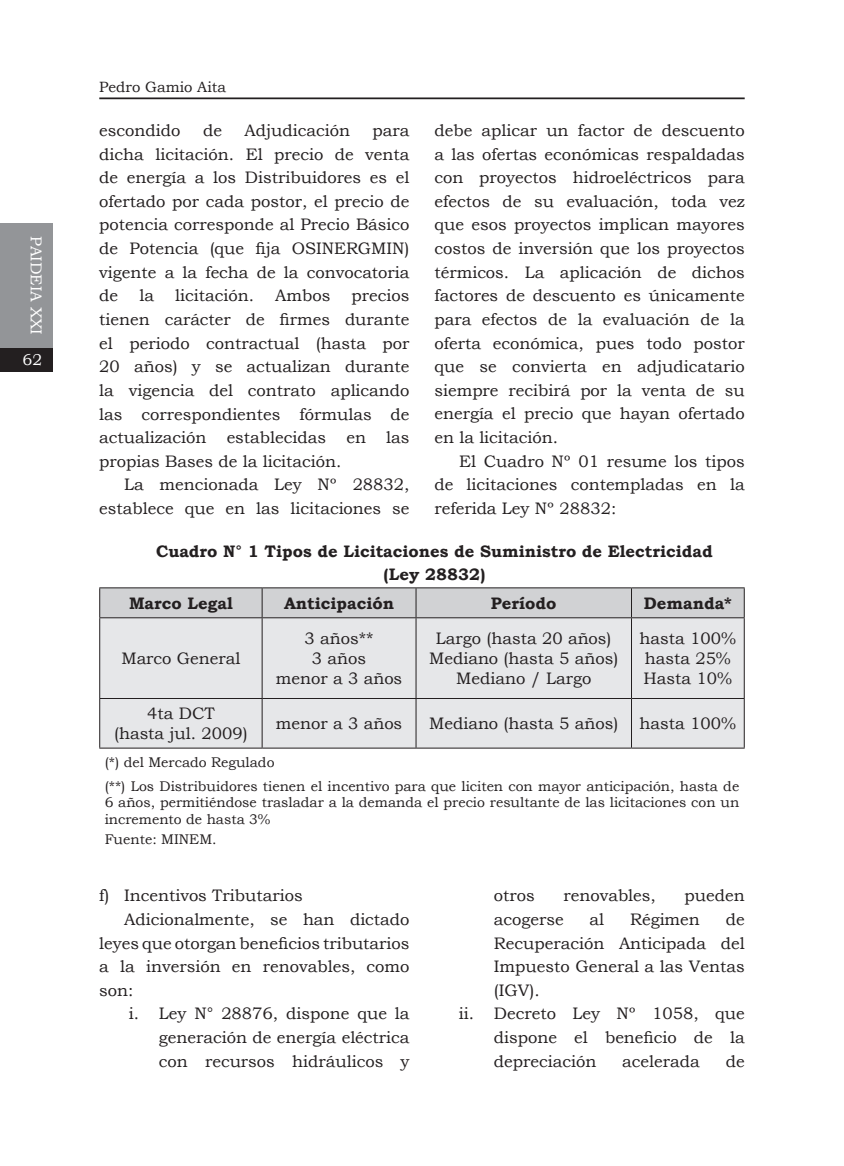
<style>
.page{position:relative;width:844px;height:1166px;background:#fff}
.page>*{position:absolute;margin:0;border:0;box-sizing:border-box;transform-origin:0 0}
.t1{font:16.62px/23.6px "Bookman Old Style";color:#231f20;text-align:justify}
.t2{font:700 16.62px/23.6px "Bookman Old Style";color:#231f20;text-align:center}
.t3{font:15.75px "Bookman Old Style";color:#fff}
.t4{font:14.88px "Bookman Old Style";color:#231f20}
.t5{font:14px/23.6px "Bookman Old Style";color:#231f20}
</style>
<div class="page">
<hr style="left:99px;top:97px;width:645px;height:2px;background:#231f20">
<div style="left:0;top:347px;width:53px;height:25px;background:#231f20"></div>
<div style="left:0;top:223px;width:53px;height:124px;background:#939598"></div>
<div style="left:100px;top:618px;width:643px;height:130px;background:#e6e7e9"></div>
<hr style="left:99px;top:587px;width:163px;height:1px;background:#231f20">
<hr style="left:262px;top:587px;width:154px;height:1px;background:#231f20">
<hr style="left:416px;top:587px;width:215px;height:1px;background:#231f20">
<hr style="left:631px;top:587px;width:113px;height:1px;background:#231f20">
<div style="left:99px;top:588px;width:645px;height:29px;background:#d1d2d4"></div>
<hr style="left:99px;top:617px;width:163px;height:1px;background:#231f20">
<hr style="left:99px;top:618px;width:1px;height:80px;background:#231f20">
<hr style="left:262px;top:617px;width:154px;height:1px;background:#231f20">
<hr style="left:261px;top:618px;width:1px;height:80px;background:#231f20">
<hr style="left:416px;top:617px;width:215px;height:1px;background:#231f20">
<hr style="left:415px;top:618px;width:1px;height:80px;background:#231f20">
<hr style="left:631px;top:617px;width:113px;height:1px;background:#231f20">
<hr style="left:631px;top:618px;width:1px;height:80px;background:#231f20">
<hr style="left:743px;top:618px;width:1px;height:80px;background:#231f20">
<hr style="left:99px;top:698px;width:163px;height:1px;background:#231f20">
<hr style="left:99px;top:699px;width:1px;height:49px;background:#231f20">
<hr style="left:262px;top:698px;width:154px;height:1px;background:#231f20">
<hr style="left:261px;top:699px;width:1px;height:49px;background:#231f20">
<hr style="left:416px;top:698px;width:215px;height:1px;background:#231f20">
<hr style="left:415px;top:699px;width:1px;height:49px;background:#231f20">
<hr style="left:631px;top:698px;width:113px;height:1px;background:#231f20">
<hr style="left:631px;top:699px;width:1px;height:49px;background:#231f20">
<hr style="left:743px;top:699px;width:1px;height:49px;background:#231f20">
<hr style="left:99px;top:748px;width:163px;height:1px;background:#231f20">
<hr style="left:262px;top:748px;width:154px;height:1px;background:#231f20">
<hr style="left:416px;top:748px;width:215px;height:1px;background:#231f20">
<hr style="left:631px;top:748px;width:113px;height:1px;background:#231f20">
<p class="t3" style="left:47px;top:236px;width:100px;rotate:90deg">PAIDEIA XXI</p>
<p class="t3" style="left:23px;top:349px;width:21px">62</p>
<p class="t4" style="left:99px;top:78px;width:128px">Pedro Gamio Aita</p>
<p class="t1" style="left:434px;top:118px;width:312px">debe aplicar un factor de descuento a las ofertas económicas respaldadas con proyectos hidroeléctricos para efectos de su evaluación, toda vez que esos proyectos implican mayores costos de inversión que los proyectos térmicos. La aplicación de dichos factores de descuento es únicamente para efectos de la evaluación de la oferta económica, pues todo postor que se convierta en adjudicatario siempre recibirá por la venta de su energía el precio que hayan ofertado en la licitación.</p>
<p class="t1" style="left:434px;top:449px;width:312px;text-indent:25px">El Cuadro Nº 01 resume los tipos de licitaciones contempladas en la referida Ley Nº 28832:</p>
<p class="t2" style="left:156px;top:539px;width:558px">Cuadro N° 1 Tipos de Licitaciones de Suministro de Electricidad (Ley 28832)</p>
<p class="t2" style="left:129px;top:591px;width:105px">Marco Legal</p>
<p class="t2" style="left:284px;top:591px;width:112px">Anticipación</p>
<p class="t2" style="left:491px;top:591px;width:67px">Período</p>
<p class="t2" style="left:643px;top:591px;width:90px">Demanda*</p>
<p class="t1" style="left:121px;top:647px;width:121px">Marco General</p>
<p class="t1" style="left:99px;top:119px;width:83px">escondido</p>
<p class="t1" style="left:203px;top:119px;width:20px">de</p>
<p class="t1" style="left:244px;top:119px;width:107px">Adjudicación</p>
<p class="t1" style="left:99px;top:119px;width:312px;text-indent:273px">para dicha licitación. El precio de venta de energía a los Distribuidores es el ofertado por cada postor, el precio de potencia corresponde al Precio Básico de Potencia (que fija OSINERGMIN) vigente a la fecha de la convocatoria de</p>
<p class="t1" style="left:139px;top:284px;width:16px">la</p>
<p class="t1" style="left:175px;top:284px;width:80px">licitación.</p>
<p class="t1" style="left:275px;top:284px;width:57px">Ambos</p>
<p class="t1" style="left:99px;top:284px;width:312px;text-indent:252px">precios tienen carácter de firmes durante el periodo contractual (hasta por 20 años) y se actualizan durante la vigencia del contrato aplicando las correspondientes fórmulas de actualización establecidas en las propias Bases de la licitación.</p>
<p class="t1" style="left:99px;top:473px;width:312px;text-align:right">La mencionada Ley Nº 28832, establece que en las licitaciones se</p>
<p class="t1" style="left:276px;top:628px;width:128px;line-height:19.9px;text-align:center">3 años**<br>3 años<br>menor a 3 años</p>
<p class="t1" style="left:429px;top:628px;width:191px;line-height:19.9px;text-align:center">Largo (hasta 20 años)<br>Mediano (hasta 5 años)<br>Mediano / Largo</p>
<p class="t1" style="left:639px;top:628px;width:98px;line-height:19.9px;text-align:left">hasta 100% hasta 25%<br>Hasta 10%</p>
<p class="t1" style="left:114px;top:704px;width:135px;line-height:19.9px;text-align:center">4ta DCT<br>(hasta jul. 2009)</p>
<p class="t1" style="left:276px;top:712px;width:128px">menor a 3 años</p>
<p class="t1" style="left:429px;top:712px;width:191px">Mediano (hasta 5 años)</p>
<p class="t1" style="left:639px;top:712px;width:98px">hasta 100%</p>
<p class="t5" style="left:105px;top:750px;width:636px">(*) del Mercado Regulado<br>(**) Los Distribuidores tienen el incentivo para que liciten con mayor anticipación, hasta de</p>
<p class="t5" style="left:105px;top:794px;width:636px;line-height:16.8px">6 años, permitiéndose trasladar a la demanda el precio resultante de las licitaciones con un incremento de hasta 3%</p>
<p class="t5" style="left:105px;top:827px;width:114px">Fuente: MINEM.</p>
<p class="t1" style="left:99px;top:884px;width:205px">f) Incentivos Tributarios</p>
<p class="t1" style="left:124px;top:907px;width:287px">Adicionalmente, se han dictado</p>
<p class="t1" style="left:99px;top:931px;width:312px">leyes que otorgan beneficios tributarios</p>
<p class="t1" style="left:99px;top:955px;width:312px">a la inversión en renovables, como</p>
<p class="t1" style="left:99px;top:978px;width:36px">son:</p>
<p class="t1" style="left:129px;top:1002px;width:282px">i. Ley N° 28876, dispone que la</p>
<p class="t1" style="left:159px;top:1025px;width:252px">generación de energía eléctrica</p>
<p class="t1" style="left:159px;top:1049px;width:252px">con recursos hidráulicos y</p>
<p class="t1" style="left:494px;top:884px;width:42px">otros</p>
<p class="t1" style="left:563px;top:884px;width:94px">renovables,</p>
<p class="t1" style="left:684px;top:884px;width:62px">pueden</p>
<p class="t1" style="left:494px;top:907px;width:71px">acogerse</p>
<p class="t1" style="left:589px;top:907px;width:16px">al</p>
<p class="t1" style="left:630px;top:907px;width:71px">Régimen</p>
<p class="t1" style="left:725px;top:907px;width:20px">de</p>
<p class="t1" style="left:494px;top:931px;width:252px">Recuperación Anticipada del</p>
<p class="t1" style="left:494px;top:955px;width:252px">Impuesto General a las Ventas</p>
<p class="t1" style="left:494px;top:978px;width:47px">(IGV).</p>
<p class="t1" style="left:458px;top:1002px;width:287px">ii. Decreto Ley Nº 1058, que</p>
<p class="t1" style="left:494px;top:1025px;width:252px">dispone el beneficio de la</p>
<p class="t1" style="left:494px;top:1049px;width:104px">depreciación</p>
<p class="t1" style="left:622px;top:1049px;width:79px">acelerada</p>
<p class="t1" style="left:725px;top:1049px;width:20px">de</p>
</div>
